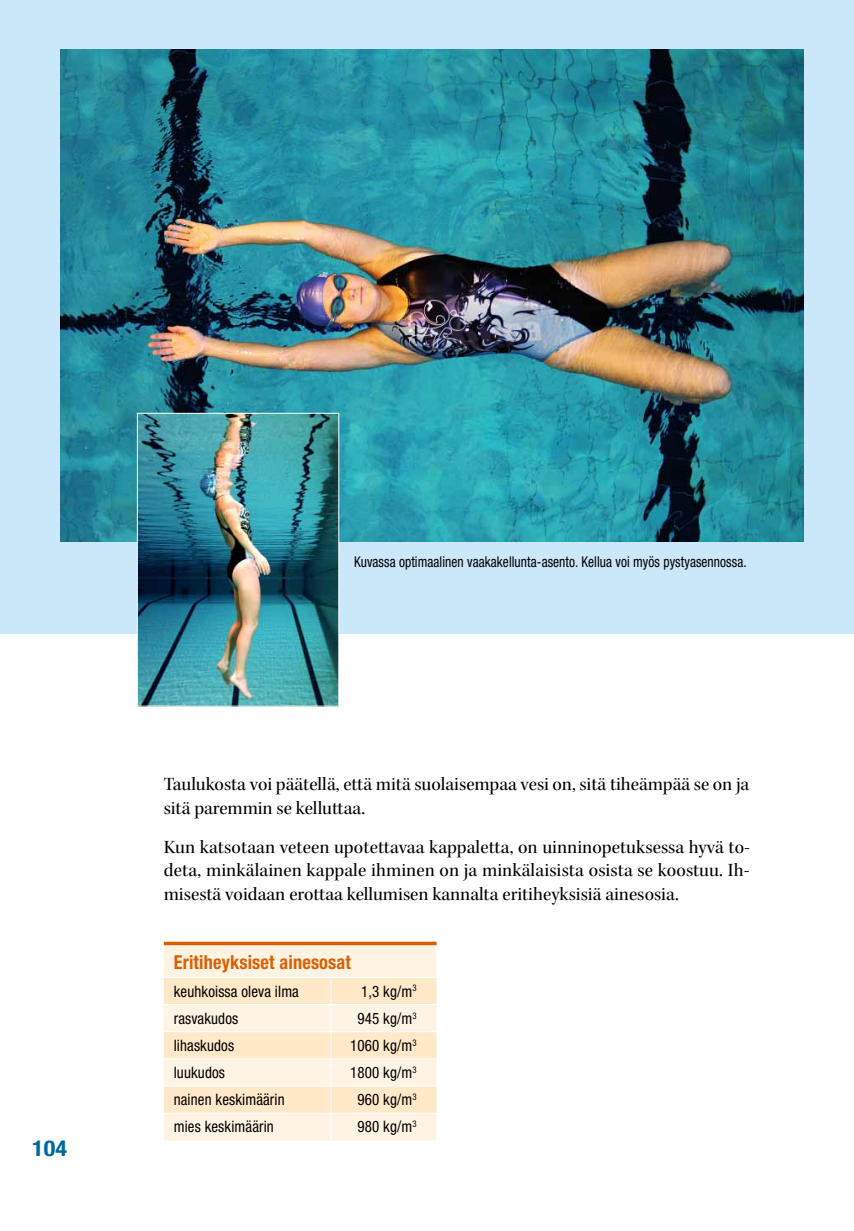
<style>
.page{position:relative;width:854px;height:1231px;background:#fff}
.page>*{position:absolute;margin:0;border:0;box-sizing:border-box;transform-origin:0 0}
.t1{font:700 condensed 21.88px "Helvetica Neue LT Std";color:#00689d;scale:1.1 1}
.t2{font:19.25px/23.6px "Kepler Std Scn Subh";color:#000;scale:1.1 1}
.t3{font:700 condensed 19.25px "Helvetica Neue LT Std";letter-spacing:.01em;color:#da5f02;scale:.95 1}
.t4{font:condensed 15.75px "Helvetica Neue LT Std";letter-spacing:.01em;color:#000;scale:.95 1}
.t5{font:condensed 14.88px "Helvetica Neue LT Std";letter-spacing:.005em;color:#000;scale:.9 1}
</style>
<div class="page">
<div style="left:0;top:0;width:853px;height:633px;background:#cbe7fa"></div>
<div style="left:164px;top:945px;width:272px;height:31px;background:#fff4e4"></div>
<svg style="left:164px;top:978px;width:272px;height:162px;background:#ffefd7"></svg>
<svg style="left:164px;top:941px;width:272px;height:4px"></svg>
<img style="left:60px;top:49px;width:742px;height:492px">
<img style="left:139px;top:415px;width:198px;height:289px">
<div style="left:137px;top:413px;width:202px;height:293px;border:1px solid #fff"></div>
<p class="t1" style="left:32px;top:1135px;width:33px">104</p>
<p class="t5" style="left:354px;top:552px;width:437px">Kuvassa optimaalinen vaakakellunta-asento. Kellua voi myös pystyasennossa.</p>
<p class="t2" style="left:164px;top:772px;width:533px">Taulukosta voi päätellä, että mitä suolaisempaa vesi on, sitä tiheämpää se on ja sitä paremmin se kelluttaa.</p>
<p class="t2" style="left:164px;top:835px;width:534px;text-align:justify">Kun katsotaan veteen upotettavaa kappaletta, on uinninopetuksessa hyvä to&shy;deta, minkälainen kappale ihminen on ja minkälaisista osista se koostuu. Ih&shy;misestä voidaan erottaa kellumisen kannalta eritiheyksisiä ainesosia.</p>
<p class="t3" style="left:174px;top:950px;width:188px">Eritiheyksiset ainesosat</p>
<p class="t4" style="left:174px;top:981px;width:133px">keuhkoissa oleva ilma</p>
<p class="t4" style="left:361px;top:981px;width:60px">1,3 kg/m<sup>3</sup></p>
<p class="t4" style="left:174px;top:1008px;width:69px">rasvakudos</p>
<p class="t4" style="left:357px;top:1008px;width:64px">945 kg/m<sup>3</sup></p>
<p class="t4" style="left:174px;top:1036px;width:65px">lihaskudos</p>
<p class="t4" style="left:350px;top:1036px;width:71px">1060 kg/m<sup>3</sup></p>
<p class="t4" style="left:174px;top:1063px;width:55px">luukudos</p>
<p class="t4" style="left:350px;top:1063px;width:71px">1800 kg/m<sup>3</sup></p>
<p class="t4" style="left:174px;top:1090px;width:118px">nainen keskimäärin</p>
<p class="t4" style="left:357px;top:1090px;width:64px">960 kg/m<sup>3</sup></p>
<p class="t4" style="left:174px;top:1117px;width:107px">mies keskimäärin</p>
<p class="t4" style="left:357px;top:1117px;width:64px">980 kg/m<sup>3</sup></p>
</div>
